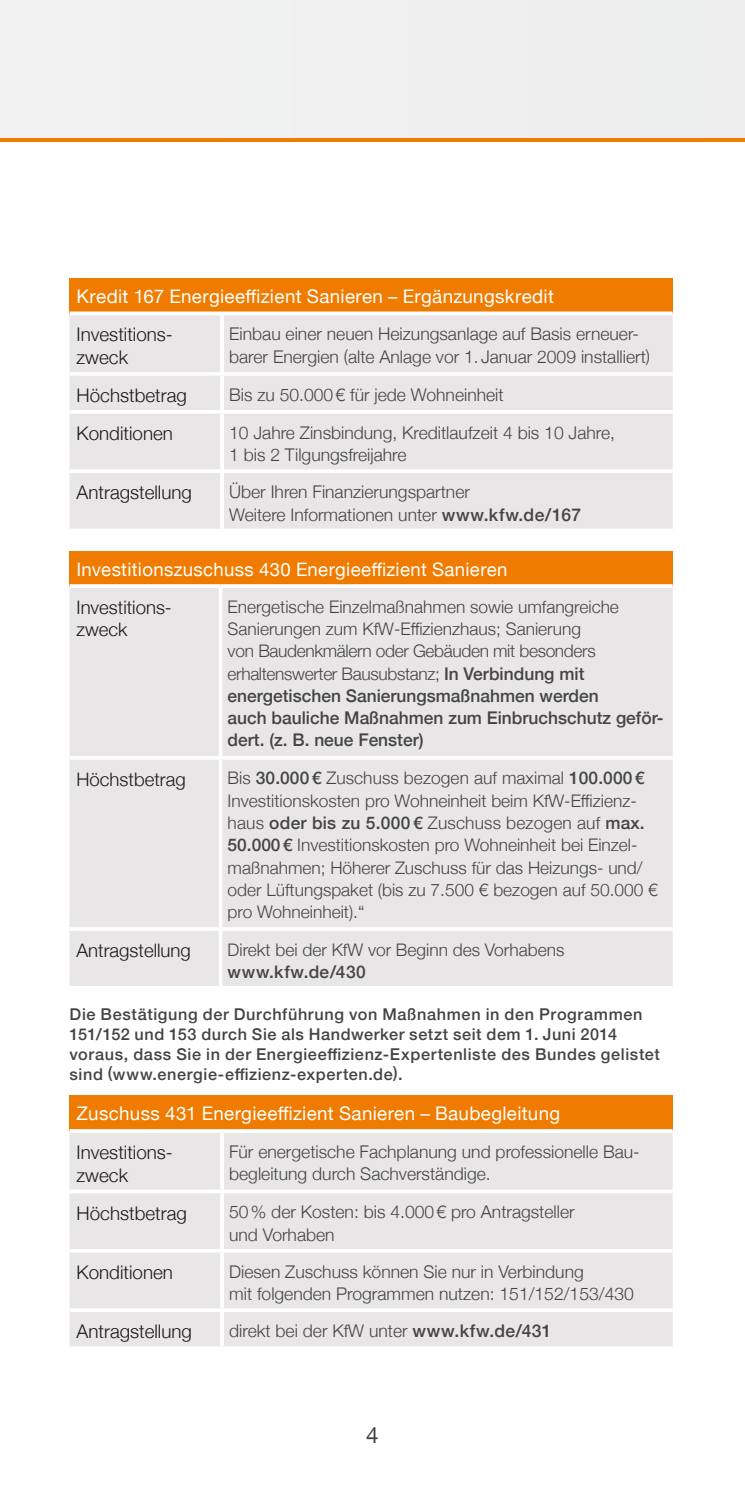
<style>
.page{position:relative;width:745px;height:1489px;background:#fff}
.page>*{position:absolute;margin:0;border:0;box-sizing:border-box;transform-origin:0 0}
.t1{font:22.5px "Helvetica Neue";color:#444446}
.t2{font:300 18.75px/22.5px "Helvetica Neue";color:#1a1a18}
.t3{font:18.75px "Helvetica Neue";letter-spacing:.015em;color:#fff}
.t4{font:18.5px "Helvetica Neue";letter-spacing:.02em;color:#fff}
.t5{font:300 18.5px/22.2px "Helvetica Neue";color:#1a1a18}
.t6{font:300 17.5px/22.5px "Helvetica Neue";color:#444446}
.t7{font:500 17.5px/22.2px "Helvetica Neue";color:#444446}
.t8{font:300 17.25px/22.2px "Helvetica Neue";color:#444446}
.t9{font:500 17.25px "Helvetica Neue";letter-spacing:.04em;color:#444446}
.t10{font:500 16.25px/20px "Helvetica Neue";letter-spacing:.04em;color:#444446}
.s1{font-weight:500}
.s2{font-weight:500;font-size:17.5px}
</style>
<div class="page">
<div style="left:0;top:0;width:744px;height:138px;background:#f0f0f0"></div>
<hr style="left:0;top:138px;width:744px;height:4px;background:#ef7c00">
<div style="left:69px;top:278px;width:603px;height:35px;background:#ef7c00"></div>
<div style="left:69px;top:315px;width:603px;height:213px;background:#e8e6e7"></div>
<svg style="left:69px;top:311px;width:153px;height:3px"></svg>
<svg style="left:222px;top:311px;width:450px;height:2px"></svg>
<hr style="left:220px;top:315px;width:4px;height:57px;background:#fff">
<hr style="left:69px;top:372px;width:153px;height:4px;background:#fff">
<hr style="left:222px;top:372px;width:450px;height:4px;background:#fff">
<hr style="left:220px;top:376px;width:4px;height:34px;background:#fff">
<hr style="left:69px;top:410px;width:153px;height:4px;background:#fff">
<hr style="left:222px;top:410px;width:450px;height:4px;background:#fff">
<hr style="left:220px;top:414px;width:4px;height:55px;background:#fff">
<hr style="left:69px;top:469px;width:153px;height:4px;background:#fff">
<hr style="left:222px;top:469px;width:450px;height:4px;background:#fff">
<hr style="left:220px;top:473px;width:4px;height:55px;background:#fff">
<svg style="left:70px;top:528px;width:150px;height:1px"></svg>
<svg style="left:224px;top:528px;width:448px;height:1px"></svg>
<div style="left:69px;top:551px;width:603px;height:35px;background:#ef7c00"></div>
<div style="left:69px;top:588px;width:603px;height:397px;background:#e8e6e7"></div>
<svg style="left:69px;top:584px;width:151px;height:3px"></svg>
<svg style="left:220px;top:584px;width:452px;height:3px"></svg>
<svg style="left:218px;top:588px;width:4px;height:168px"></svg>
<hr style="left:69px;top:756px;width:151px;height:3px;background:#fff">
<hr style="left:220px;top:756px;width:452px;height:3px;background:#fff">
<svg style="left:218px;top:759px;width:4px;height:168px"></svg>
<hr style="left:69px;top:927px;width:151px;height:3px;background:#fff">
<hr style="left:220px;top:927px;width:452px;height:3px;background:#fff">
<svg style="left:218px;top:930px;width:4px;height:55px"></svg>
<svg style="left:69px;top:985px;width:150px;height:1px"></svg>
<svg style="left:222px;top:985px;width:450px;height:1px"></svg>
<div style="left:69px;top:1095px;width:603px;height:35px;background:#ef7c00"></div>
<div style="left:69px;top:1133px;width:603px;height:212px;background:#e8e6e7"></div>
<hr style="left:69px;top:1129px;width:153px;height:3px;background:#fff">
<hr style="left:222px;top:1129px;width:450px;height:3px;background:#fff">
<hr style="left:220px;top:1132px;width:4px;height:57px;background:#fff">
<svg style="left:69px;top:1189px;width:153px;height:4px"></svg>
<svg style="left:222px;top:1189px;width:450px;height:4px"></svg>
<hr style="left:220px;top:1193px;width:4px;height:55px;background:#fff">
<svg style="left:69px;top:1248px;width:153px;height:4px"></svg>
<svg style="left:222px;top:1248px;width:450px;height:4px"></svg>
<hr style="left:220px;top:1252px;width:4px;height:56px;background:#fff">
<hr style="left:69px;top:1308px;width:153px;height:3px;background:#fff">
<hr style="left:222px;top:1308px;width:450px;height:3px;background:#fff">
<hr style="left:220px;top:1311px;width:4px;height:34px;background:#fff">
<svg style="left:69px;top:1345px;width:151px;height:1px"></svg>
<svg style="left:224px;top:1345px;width:448px;height:1px"></svg>
<p class="t3" style="left:77px;top:282px;width:478px">Kredit 167 Energieeffizient Sanieren – Ergänzungskredit</p>
<p class="t2" style="left:77px;top:322px;width:98px">Investitions&shy;zweck</p>
<p class="t6" style="left:229px;top:322px;width:422px">Einbau einer neuen Heizungsanlage auf Basis erneuer&shy;barer Energien (alte Anlage vor 1. Januar 2009 installiert)</p>
<p class="t2" style="left:77px;top:383px;width:112px">Höchstbetrag</p>
<p class="t6" style="left:229px;top:382px;width:276px">Bis zu 50.000€ für jede Wohneinheit</p>
<p class="t2" style="left:77px;top:421px;width:98px">Konditionen</p>
<p class="t6" style="left:229px;top:420px;width:387px">10 Jahre Zinsbindung, Kreditlaufzeit 4 bis 10 Jahre,<br>1 bis 2 Tilgungsfreijahre</p>
<p class="t2" style="left:77px;top:480px;width:117px">Antragstellung</p>
<p class="t6" style="left:229px;top:479px;width:353px">Über Ihren Finanzierungspartner<br>Weitere Informationen unter <span class="s1">www.kfw.de/167</span></p>
<p class="t4" style="left:76px;top:555px;width:432px">Investitionszuschuss 430 Energieeffizient Sanieren</p>
<p class="t5" style="left:76px;top:595px;width:97px">Investitions&shy;zweck</p>
<p class="t8" style="left:227px;top:594px;width:392px">Energetische Einzelmaßnahmen sowie umfangreiche Sanierungen zum KfW-Effizienzhaus; Sanierung<br>von Baudenkmälern oder Gebäuden mit besonders erhaltenswerter Bausubstanz; <span class="s2">In Verbindung mit</span></p>
<p class="t7" style="left:227px;top:683px;width:437px">energetischen Sanierungsmaßnahmen werden<br>auch bauliche Maßnahmen zum Einbruchschutz geför&shy;dert. (z. B. neue Fenster)</p>
<p class="t5" style="left:76px;top:766px;width:111px">Höchstbetrag</p>
<p class="t8" style="left:227px;top:766px;width:431px">Bis <span class="s1">30.000€</span> Zuschuss bezogen auf maximal <span class="s1">100.000€ </span>Investitionskosten pro Wohneinheit beim KfW-Effizienz&shy;haus <span class="s1">oder bis zu 5.000 €</span> Zuschuss bezogen auf <span class="s1">max.<br>50.000€</span> Investitionskosten pro Wohneinheit bei Einzel&shy;maßnahmen; Höherer Zuschuss für das Heizungs- und/ oder Lüftungspaket (bis zu 7.500 € bezogen auf 50.000 € pro Wohneinheit).“</p>
<p class="t5" style="left:76px;top:938px;width:116px">Antragstellung</p>
<p class="t8" style="left:227px;top:937px;width:338px">Direkt bei der KfW vor Beginn des Vorhabens</p>
<p class="t9" style="left:227px;top:957px;width:140px">www.kfw.de/430</p>
<p class="t10" style="left:69px;top:1002px;width:591px">Die Bestätigung der Durchführung von Maßnahmen in den Programmen 151/152 und 153 durch Sie als Handwerker setzt seit dem 1. Juni 2014 voraus, dass Sie in der Energieeffizienz-Expertenliste des Bundes gelistet sind (www.energie-effizienz-experten.de).</p>
<p class="t3" style="left:77px;top:1100px;width:485px">Zuschuss 431 Energieeffizient Sanieren – Baubegleitung</p>
<p class="t2" style="left:77px;top:1139px;width:98px">Investitions&shy;zweck</p>
<p class="t6" style="left:229px;top:1139px;width:412px">Für energetische Fachplanung und professionelle Bau&shy;begleitung durch Sachverständige.</p>
<p class="t2" style="left:77px;top:1200px;width:112px">Höchstbetrag</p>
<p class="t6" style="left:229px;top:1199px;width:347px">50% der Kosten: bis 4.000€ pro Antragsteller und Vorhaben</p>
<p class="t2" style="left:77px;top:1259px;width:98px">Konditionen</p>
<p class="t6" style="left:229px;top:1258px;width:406px">Diesen Zuschuss können Sie nur in Verbindung<br>mit folgenden Programmen nutzen: 151/152/153/430</p>
<p class="t2" style="left:77px;top:1318px;width:117px">Antragstellung</p>
<p class="t6" style="left:229px;top:1318px;width:323px">direkt bei der KfW unter <span class="s1">www.kfw.de/431</span></p>
<p class="t1" style="left:366px;top:1418px;width:14px">4</p>
</div>
